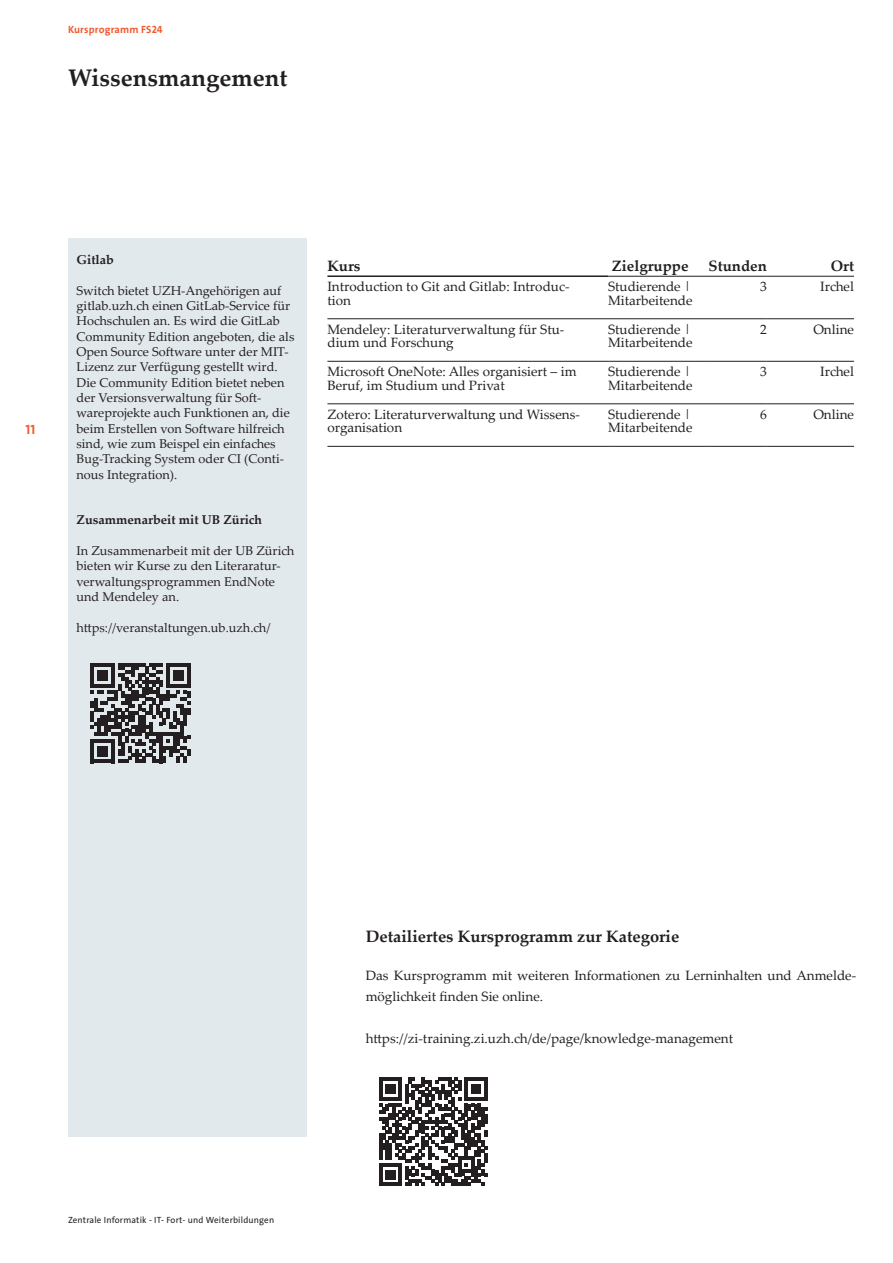
<style>
.page{position:relative;width:893px;height:1263px;background:#fff}
.page>*{position:absolute;margin:0;border:0;box-sizing:border-box;transform-origin:0 0}
.t1{font:700 24px "Palatino Linotype";color:#231f20}
.t2{font:700 16.5px "Palatino Linotype";color:#231f20}
.t3{font:700 15px "Palatino Linotype";color:#231f20}
.t4{font:13.5px/13.5px "Palatino Linotype";color:#231f20}
.t5{font:13.5px "The Sans LP7 Bld";color:#f1592f}
.t6{font:12.75px/15.3px "Palatino Linotype";color:#231f20}
.t7{font:700 12.75px "Palatino Linotype";color:#231f20}
.t8{font:10.5px "The Sans LP7 Bld";letter-spacing:.02em;color:#f1592f}
.t9{font:9px "The Sans LP5 Plain";letter-spacing:.02em;color:#231f20}
</style>
<div class="page">
<hr style="left:608px;top:276px;width:98px;height:1px;background:#231f20">
<hr style="left:608px;top:318px;width:98px;height:1px;background:#231f20">
<hr style="left:608px;top:361px;width:98px;height:1px;background:#231f20">
<hr style="left:608px;top:404px;width:98px;height:1px;background:#231f20">
<hr style="left:608px;top:446px;width:98px;height:1px;background:#231f20">
<hr style="left:706px;top:276px;width:61px;height:1px;background:#231f20">
<hr style="left:706px;top:318px;width:61px;height:1px;background:#231f20">
<hr style="left:706px;top:361px;width:61px;height:1px;background:#231f20">
<hr style="left:706px;top:404px;width:61px;height:1px;background:#231f20">
<hr style="left:706px;top:446px;width:61px;height:1px;background:#231f20">
<hr style="left:767px;top:276px;width:87px;height:1px;background:#231f20">
<hr style="left:767px;top:318px;width:87px;height:1px;background:#231f20">
<hr style="left:767px;top:361px;width:87px;height:1px;background:#231f20">
<hr style="left:767px;top:404px;width:87px;height:1px;background:#231f20">
<hr style="left:767px;top:446px;width:87px;height:1px;background:#231f20">
<hr style="left:327px;top:275px;width:281px;height:2px;background:#231f20">
<hr style="left:327px;top:318px;width:281px;height:1px;background:#231f20">
<hr style="left:327px;top:361px;width:281px;height:1px;background:#231f20">
<hr style="left:327px;top:404px;width:281px;height:1px;background:#231f20">
<hr style="left:327px;top:446px;width:281px;height:1px;background:#231f20">
<div style="left:68px;top:238px;width:238px;height:899px;background:#e2e9ed"></div>
<svg style="left:90px;top:663px;width:100px;height:100px"></svg>
<svg style="left:379px;top:1077px;width:108px;height:109px"></svg>
<p class="t8" style="left:68px;top:23px;width:96px">Kursprogramm FS24</p>
<h1 class="t1" style="left:68px;top:60px;width:221px">Wissensmangement</h1>
<p class="t5" style="left:26px;top:421px;width:11px">11</p>
<p class="t7" style="left:77px;top:251px;width:39px">Gitlab</p>
<p class="t6" style="left:77px;top:282px;width:219px">Switch bietet UZH-Angehörigen auf gitlab.uzh.ch einen GitLab-Service für Hochschulen an. Es wird die GitLab Community Edition angeboten, die als Open Source Software unter der MIT-Lizenz zur Verfügung gestellt wird.<br>Die Community Edition bietet neben der Versionsverwaltung für Soft&shy;wareprojekte auch Funktionen an, die beim Erstellen von Software hilfreich sind, wie zum Beispel ein einfaches Bug-Tracking System oder CI (Conti&shy;nous Integration).</p>
<p class="t7" style="left:77px;top:511px;width:187px">Zusammenarbeit mit UB Zürich</p>
<p class="t6" style="left:77px;top:542px;width:219px">In Zusammenarbeit mit der UB Zürich bieten wir Kurse zu den Literaratur&shy;verwaltungsprogrammen EndNote und Mendeley an.</p>
<p class="t6" style="left:77px;top:619px;width:195px">https://veranstaltungen.ub.uzh.ch/</p>
<p class="t3" style="left:327px;top:255px;width:35px">Kurs</p>
<p class="t3" style="left:612px;top:255px;width:78px">Zielgruppe</p>
<p class="t3" style="left:708px;top:255px;width:60px">Stunden</p>
<p class="t3" style="left:831px;top:255px;width:25px">Ort</p>
<p class="t4" style="left:327px;top:279px;width:244px">Introduction to Git and Gitlab: Introduc&shy;tion</p>
<p class="t4" style="left:608px;top:279px;width:86px">Studierende |<br>Mitarbeitende</p>
<p class="t4" style="left:760px;top:279px;width:8px">3</p>
<p class="t4" style="left:820px;top:279px;width:35px">Irchel</p>
<p class="t4" style="left:327px;top:322px;width:238px">Mendeley: Literaturverwaltung für Stu&shy;dium und Forschung</p>
<p class="t4" style="left:608px;top:322px;width:86px">Studierende |<br>Mitarbeitende</p>
<p class="t4" style="left:760px;top:322px;width:8px">2</p>
<p class="t4" style="left:813px;top:322px;width:42px">Online</p>
<p class="t4" style="left:327px;top:364px;width:251px">Microsoft OneNote: Alles organisiert – im<br>Beruf, im Studium und Privat</p>
<p class="t4" style="left:608px;top:364px;width:86px">Studierende |<br>Mitarbeitende</p>
<p class="t4" style="left:760px;top:364px;width:8px">3</p>
<p class="t4" style="left:820px;top:364px;width:35px">Irchel</p>
<p class="t4" style="left:327px;top:407px;width:254px">Zotero: Literaturverwaltung und Wissens&shy;organisation</p>
<p class="t4" style="left:608px;top:407px;width:86px">Studierende |<br>Mitarbeitende</p>
<p class="t4" style="left:760px;top:407px;width:8px">6</p>
<p class="t4" style="left:813px;top:407px;width:42px">Online</p>
<p class="t9" style="left:68px;top:1214px;width:208px">Zentrale Informatik - IT- Fort- und Weiterbildungen</p>
<p class="t2" style="left:366px;top:925px;width:315px">Detailiertes Kursprogramm zur Kategorie</p>
<p class="t4" style="left:366px;top:965px;width:492px;line-height:21px">Das Kursprogramm mit weiteren Informationen zu Lerninhalten und Anmelde&shy;möglichkeit finden Sie online.</p>
<p class="t4" style="left:366px;top:1031px;width:369px">https://zi-training.zi.uzh.ch/de/page/knowledge-management</p>
</div>
